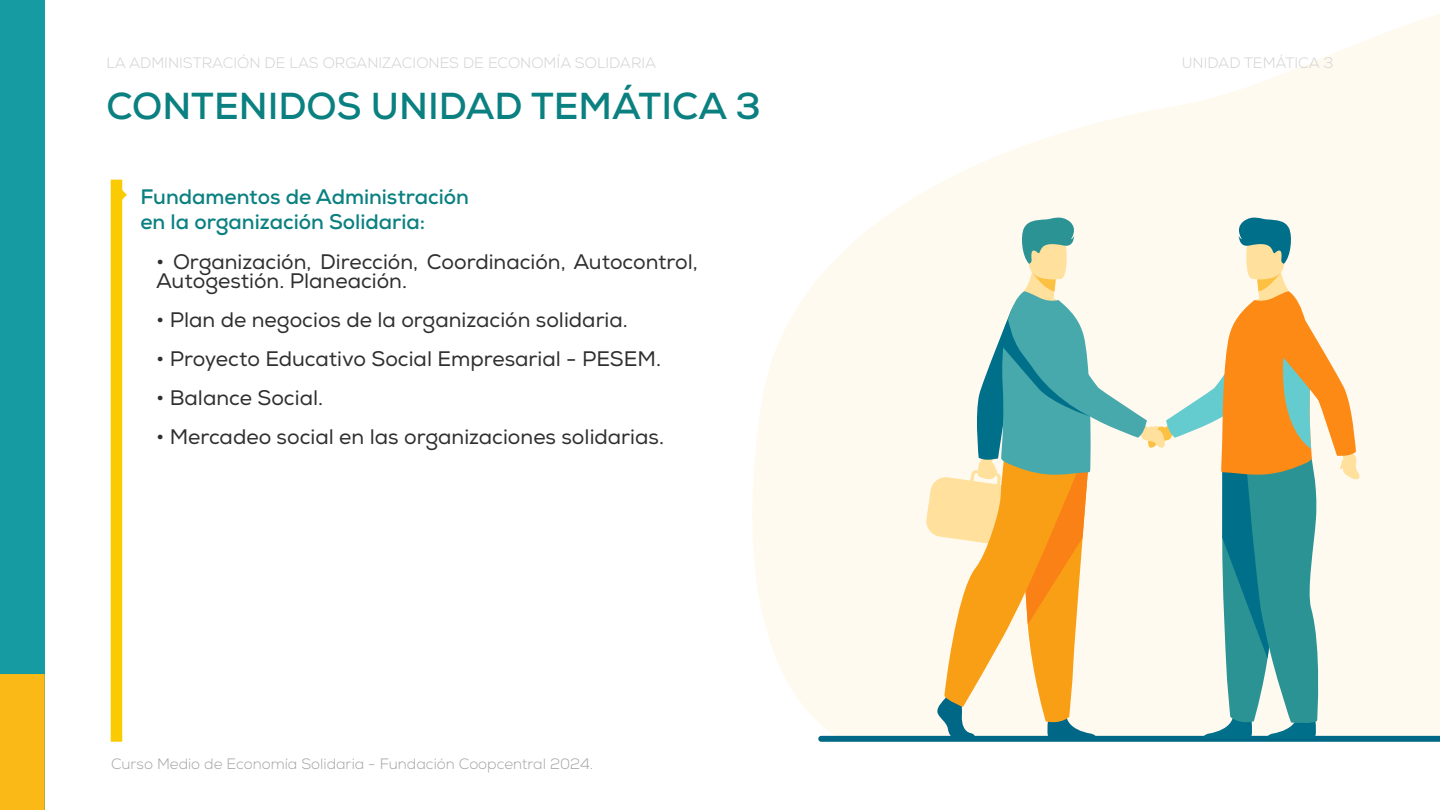
<style>
.page{position:relative;width:1440px;height:810px;background:#fff}
.page>*{position:absolute;margin:0;border:0;box-sizing:border-box;transform-origin:0 0}
.t1{font:700 37.5px "Nexa";color:#0b8081}
.t2{font:21px/19.5px "Nexa";color:#2f2f2f}
.t3{font:700 21px/25.2px "Nexa";color:#0b8081}
.t4{font:300 15px "Nexa";color:#d1d1d1}
.t5{font:300 15px "Nexa";color:#a2a2a2}
</style>
<div class="page">
<svg style="left:752px;top:14px;width:688px;height:708px"></svg>
<div style="left:0;top:0;width:45px;height:810px;background:#179ba2"></div>
<div style="left:0;top:674px;width:45px;height:136px;background:#fab916"></div>
<div style="left:111px;top:180px;width:11px;height:562px;background:#facb00"></div>
<svg style="left:119px;top:188px;width:8px;height:14px"></svg>
<svg style="left:818px;top:214px;width:622px;height:528px"></svg>
<p class="t4" style="left:106px;top:54px;width:551px">LA ADMINISTRACIÓN DE LAS ORGANIZACIONES DE ECONOMÍA SOLIDARIA</p>
<h1 class="t1" style="left:106px;top:82px;width:656px">CONTENIDOS UNIDAD TEMÁTICA 3</h1>
<p class="t3" style="left:140px;top:184px;width:330px">Fundamentos de Administración en la organización Solidaria:</p>
<p class="t2" style="left:156px;top:252px;width:543px">• Organización, Dirección, Coordinación, Autocontrol,<br>Autogestión. Planeación.</p>
<p class="t2" style="left:156px;top:311px;width:473px">• Plan de negocios de la organización solidaria.</p>
<p class="t2" style="left:156px;top:350px;width:507px">• Proyecto Educativo Social Empresarial - PESEM.</p>
<p class="t2" style="left:156px;top:389px;width:169px">• Balance Social.</p>
<p class="t2" style="left:156px;top:428px;width:509px">• Mercadeo social en las organizaciones solidarias.</p>
<p class="t5" style="left:111px;top:755px;width:484px">Curso Medio de Economía Solidaria - Fundación Coopcentral 2024.</p>
<p class="t4" style="left:1182px;top:54px;width:153px">UNIDAD TEMÁTICA 3</p>
</div>
